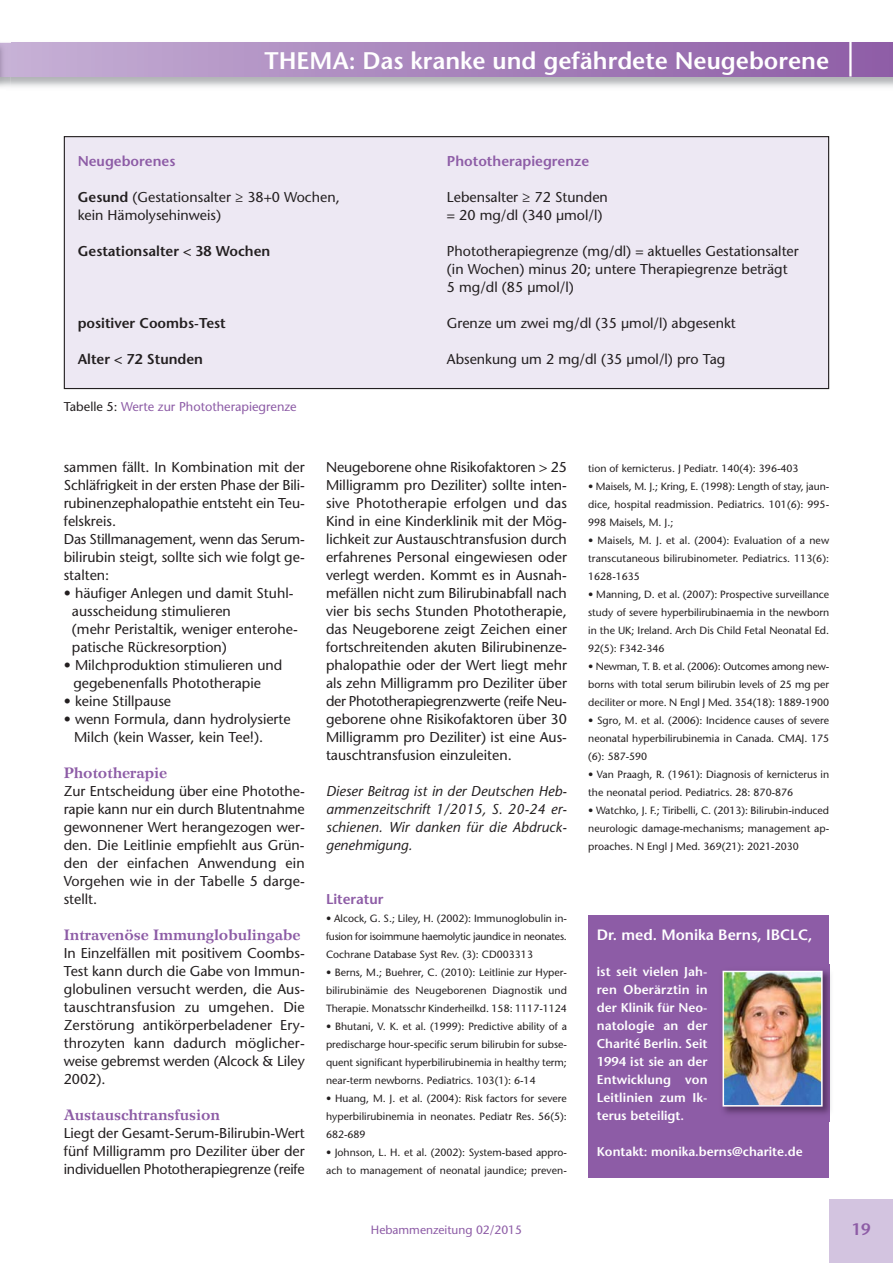
<style>
.page{position:relative;width:893px;height:1263px;background:#fff}
.page>*{position:absolute;margin:0;border:0;box-sizing:border-box;transform-origin:0 0}
.t1{font:600 24px "Stone Sans Std";color:#fff}
.t2{font:600 16.5px "Stone Sans Std";color:#8d5ca6}
.t3{font:700 15px "Wilke LT Std";color:#8d5ca6}
.t4{font:600 15px "Stone Sans Std";color:#fff}
.t5{font:500 14.25px/18px "Stone Sans Std";color:#231f20}
.t6{font:italic 500 14.25px/18px "Stone Sans Std";letter-spacing:.01em;color:#231f20;text-align:justify}
.t7{font:600 14.25px "Stone Sans Std";color:#231f20}
.t8{font:600 14.25px "Stone Sans Std";color:#8d5ca6}
.t9{font:600 12.75px/18px "Stone Sans Std";color:#fff;text-align:justify}
.t10{font:500 12.75px "Stone Sans Std";color:#8d5ca6}
.t11{font:500 12px "Stone Sans Std";color:#8d5ca6}
.t12{font:500 10.5px/18px "Stone Sans Std";color:#231f20;text-align:justify}
.s1{font-weight:600}
.s2{color:#231f20}
</style>
<div class="page">
<img style="left:10px;top:42px;width:883px;height:45px">
<div style="left:0;top:43px;width:893px;height:34px;background:linear-gradient(to right,#c5afd5,#8d5ca5)"></div>
<hr style="left:849px;top:0;width:3px;height:77px;background:#fff">
<div style="left:829px;top:1199px;width:64px;height:64px;background:#d3c4e0"></div>
<img style="left:0;top:43px;width:10px;height:34px">
<div style="left:64px;top:137px;width:765px;height:251px;background:#ede8f3"></div>
<div style="left:64px;top:136px;width:765px;height:253px;border:1px solid #231f20"></div>
<div style="left:588px;top:915px;width:241px;height:263px;background:#8d5ca6"></div>
<img style="left:722px;top:964px;width:109px;height:158px">
<img style="left:725px;top:974px;width:95px;height:129px">
<div style="left:722px;top:971px;width:101px;height:135px;border:2px solid #fff"></div>
<h1 class="t1" style="left:265px;top:51px;width:566px">THEMA: Das kranke und gefährdete Neugeborene</h1>
<p class="t8" style="left:78px;top:156px;width:99px">Neugeborenes</p>
<p class="t8" style="left:447px;top:156px;width:144px">Phototherapiegrenze</p>
<p class="t5" style="left:78px;top:190px;width:264px"><span class="s1">Gesund</span> (Gestationsalter ≥ 38+0 Wochen,</p>
<p class="t5" style="left:447px;top:190px;width:162px">Lebensalter ≥ 72 Stunden</p>
<p class="t5" style="left:78px;top:208px;width:145px">kein Hämolysehinweis)</p>
<p class="t5" style="left:447px;top:208px;width:157px">= 20 mg/dl (340 μmol/l)</p>
<p class="t7" style="left:78px;top:246px;width:194px">Gestationsalter &lt; 38 Wochen</p>
<p class="t5" style="left:447px;top:244px;width:353px">Phototherapiegrenze (mg/dl) = aktuelles Gestationsalter (in Wochen) minus 20; untere Therapiegrenze beträgt<br>5 mg/dl (85 μmol/l)</p>
<p class="t7" style="left:78px;top:318px;width:150px">positiver Coombs-Test</p>
<p class="t5" style="left:447px;top:316px;width:290px">Grenze um zwei mg/dl (35 μmol/l) abgesenkt</p>
<p class="t7" style="left:78px;top:354px;width:127px">Alter &lt; 72 Stunden</p>
<p class="t5" style="left:447px;top:352px;width:280px">Absenkung um 2 mg/dl (35 μmol/l) pro Tag</p>
<p class="t10" style="left:64px;top:402px;width:234px"><span class="s2">Tabelle 5:</span> Werte zur Phototherapiegrenze</p>
<p class="t5" style="left:64px;top:460px;width:242px">sammen fällt. In Kombination mit der<br>Schläfrigkeit in der ersten Phase der Bili&shy;rubinenzephalopathie entsteht ein Teu&shy;felskreis.<br>Das Stillmanagement, wenn das Serum&shy;bilirubin steigt, sollte sich wie folgt ge&shy;stalten:</p>
<p class="t5" style="left:72px;top:586px;width:227px;text-indent:-8px">• häufiger Anlegen und damit Stuhl&shy;ausscheidung stimulieren<br>(mehr Peristaltik, weniger enterohe&shy;patische Rückresorption)</p>
<p class="t5" style="left:73px;top:658px;width:211px;text-indent:-10px">• Milchproduktion stimulieren und gegebenenfalls Phototherapie</p>
<p class="t5" style="left:64px;top:694px;width:109px">• keine Stillpause</p>
<p class="t5" style="left:74px;top:712px;width:218px;text-indent:-10px">• wenn Formula, dann hydrolysierte<br>Milch (kein Wasser, kein Tee!).</p>
<p class="t3" style="left:64px;top:767px;width:105px">Phototherapie</p>
<p class="t5" style="left:64px;top:784px;width:242px;text-align:justify">Zur Entscheidung über eine Photothe&shy;rapie kann nur ein durch Blutentnahme gewonnener Wert herangezogen wer&shy;den. Die Leitlinie empfiehlt aus Grün&shy;den der einfachen Anwendung ein Vorgehen wie in der Tabelle 5 darge&shy;stellt.</p>
<p class="t3" style="left:64px;top:929px;width:238px">Intravenöse Immunglobulingabe</p>
<p class="t5" style="left:64px;top:946px;width:242px;text-align:justify">In Einzelfällen mit positivem Coombs-Test kann durch die Gabe von Immun&shy;globulinen versucht werden, die Aus&shy;tauschtransfusion zu umgehen. Die Zerstörung antikörperbeladener Ery&shy;throzyten kann dadurch möglicher&shy;weise gebremst werden (Alcock &amp; Liley 2002).</p>
<p class="t3" style="left:64px;top:1109px;width:158px">Austauschtransfusion</p>
<p class="t5" style="left:64px;top:1126px;width:242px;text-align:justify">Liegt der Gesamt-Serum-Bilirubin-Wert fünf Milligramm pro Deziliter über der individuellen Phototherapiegrenze (reife</p>
<p class="t5" style="left:326px;top:460px;width:242px;text-align:justify">Neugeborene ohne Risikofaktoren &gt; 25<br>Milligramm pro Deziliter) sollte inten&shy;sive Phototherapie erfolgen und das Kind in eine Kinderklinik mit der Mög&shy;lichkeit zur Austauschtransfusion durch erfahrenes Personal eingewiesen oder verlegt werden. Kommt es in Ausnah&shy;mefällen nicht zum Bilirubinabfall nach vier bis sechs Stunden Phototherapie, das Neugeborene zeigt Zeichen einer fortschreitenden akuten Bilirubinenze&shy;phalopathie oder der Wert liegt mehr als zehn Milligramm pro Deziliter über der Phototherapiegrenzwerte (reife Neu&shy;geborene ohne Risikofaktoren über 30<br>Milligramm pro Deziliter) ist eine Aus&shy;tauschtransfusion einzuleiten.</p>
<p class="t6" style="left:326px;top:784px;width:242px">Dieser Beitrag ist in der Deutschen Heb&shy;ammenzeitschrift 1/2015, S. 20-24 er&shy;schienen. Wir danken für die Abdruck&shy;genehmigung.</p>
<p class="t8" style="left:326px;top:894px;width:59px">Literatur</p>
<p class="t12" style="left:326px;top:911px;width:242px">• Alcock, G. S.; Liley, H. (2002): Immunoglobulin in&shy;fusion for isoimmune haemolytic jaundice in neonates.<br>Cochrane Database Syst Rev. (3): CD003313</p>
<p class="t12" style="left:326px;top:965px;width:242px">• Berns, M.; Buehrer, C. (2010): Leitlinie zur Hyper&shy;bilirubinämie des Neugeborenen Diagnostik und Therapie. Monatsschr Kinderheilkd. 158: 1117-1124</p>
<p class="t12" style="left:326px;top:1019px;width:242px">• Bhutani, V. K. et al. (1999): Predictive ability of a predischarge hour-specific serum bilirubin for subse&shy;quent significant hyperbilirubinemia in healthy term; near-term newborns. Pediatrics. 103(1): 6-14</p>
<p class="t12" style="left:326px;top:1091px;width:242px">• Huang, M. J. et al. (2004): Risk factors for severe hyperbilirubinemia in neonates. Pediatr Res. 56(5):<br>682-689</p>
<p class="t12" style="left:326px;top:1145px;width:242px">• Johnson, L. H. et al. (2002): System-based appro&shy;ach to management of neonatal jaundice; preven-</p>
<p class="t12" style="left:588px;top:461px;width:212px">tion of kernicterus. J Pediatr. 140(4): 396-403</p>
<p class="t12" style="left:588px;top:479px;width:242px">• Maisels, M. J.; Kring, E. (1998): Length of stay, jaun&shy;dice, hospital readmission. Pediatrics. 101(6): 995- 998 Maisels, M. J.;</p>
<p class="t12" style="left:588px;top:533px;width:242px">• Maisels, M. J. et al. (2004): Evaluation of a new transcutaneous bilirubinometer. Pediatrics. 113(6):<br>1628-1635</p>
<p class="t12" style="left:588px;top:587px;width:242px">• Manning, D. et al. (2007): Prospective surveillance study of severe hyperbilirubinaemia in the newborn in the UK; Ireland. Arch Dis Child Fetal Neonatal Ed.<br>92(5): F342-346</p>
<p class="t12" style="left:588px;top:659px;width:242px">• Newman, T. B. et al. (2006): Outcomes among new&shy;borns with total serum bilirubin levels of 25 mg per deciliter or more. N Engl J Med. 354(18): 1889-1900</p>
<p class="t12" style="left:588px;top:713px;width:242px">• Sgro, M. et al. (2006): Incidence causes of severe neonatal hyperbilirubinemia in Canada. CMAJ. 175 (6): 587-590</p>
<p class="t12" style="left:588px;top:767px;width:242px">• Van Praagh, R. (1961): Diagnosis of kernicterus in the neonatal period. Pediatrics. 28: 870-876</p>
<p class="t12" style="left:588px;top:803px;width:242px">• Watchko, J. F.; Tiribelli, C. (2013): Bilirubin-induced neurologic damage-mechanisms; management ap&shy;proaches. N Engl J Med. 369(21): 2021-2030</p>
<p class="t4" style="left:597px;top:929px;width:217px">Dr. med. Monika Berns, IBCLC,</p>
<p class="t9" style="left:597px;top:964px;width:112px">ist seit vielen Jah&shy;ren Oberärztin in der Klinik für Neo&shy;natologie an der Charité Berlin. Seit 1994 ist sie an der Entwicklung von Leitlinien zum Ik&shy;terus beteiligt.</p>
<p class="t9" style="left:597px;top:1144px;width:208px">Kontakt: monika.berns@charite.de</p>
<p class="t11" style="left:371px;top:1225px;width:153px">Hebammenzeitung 02/2015</p>
<p class="t2" style="left:852px;top:1223px;width:20px">19</p>
</div>
